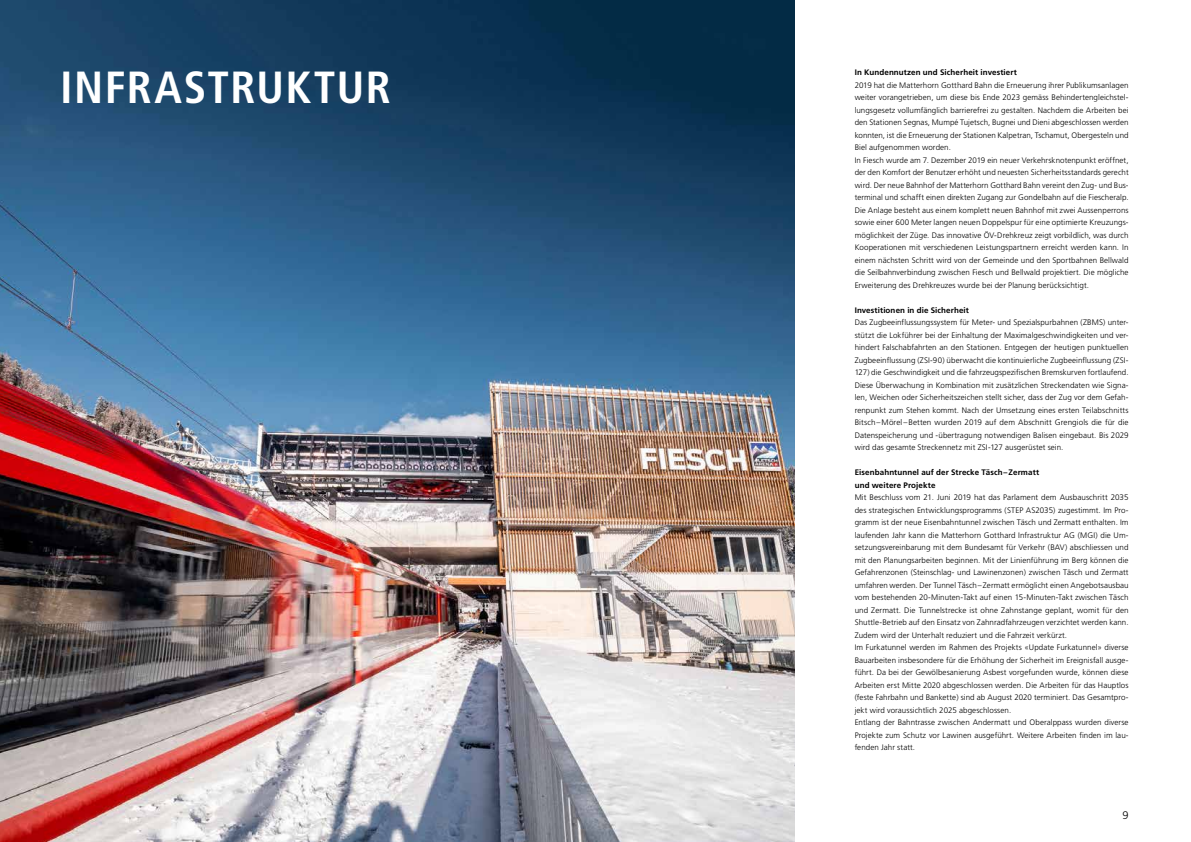
<style>
.page{position:relative;width:1191px;height:842px;background:#fff}
.page>*{position:absolute;margin:0;border:0;box-sizing:border-box;transform-origin:0 0}
.t1{font:700 condensed 45px "Frutiger";letter-spacing:.03em;color:#fff}
.t2{font:300 11px "Frutiger";color:#000}
.t3{font:300 8px/12.5px "Frutiger";letter-spacing:.005em;color:#000}
.t4{font:700 8px/12.5px "Frutiger";letter-spacing:.015em;color:#000}
</style>
<div class="page">
<img style="left:0;top:0;width:794px;height:842px">
<h1 class="t1" style="left:60px;top:60px;width:332px">INFRASTRUKTUR</h1>
<p class="t4" style="left:854px;top:66px;width:164px">In Kundennutzen und Sicherheit investiert</p>
<p class="t3" style="left:854px;top:79px;width:275px">2019 hat die Matterhorn Gotthard Bahn die Erneuerung ihrer Publikumsanlagen weiter vorangetrieben, um diese bis Ende 2023 gemäss Behindertengleichstel&shy;lungsgesetz vollumfänglich barrierefrei zu gestalten. Nachdem die Arbeiten bei den Stationen Segnas, Mumpé Tujetsch, Bugnei und Dieni abgeschlossen werden konnten, ist die Erneuerung der Stationen Kalpetran, Tschamut, Obergesteln und Biel aufgenommen worden.<br>In Fiesch wurde am 7. Dezember 2019 ein neuer Verkehrsknotenpunkt eröffnet, der den Komfort der Benutzer erhöht und neuesten Sicherheitsstandards gerecht wird. Der neue Bahnhof der Matterhorn Gotthard Bahn vereint den Zug- und Bus&shy;terminal und schafft einen direkten Zugang zur Gondelbahn auf die Fiescheralp.<br>Die Anlage besteht aus einem komplett neuen Bahnhof mit zwei Aussenperrons sowie einer 600 Meter langen neuen Doppelspur für eine optimierte Kreuzungs&shy;möglichkeit der Züge. Das innovative ÖV-Drehkreuz zeigt vorbildlich, was durch Kooperationen mit verschiedenen Leistungspartnern erreicht werden kann. In einem nächsten Schritt wird von der Gemeinde und den Sportbahnen Bellwald die Seilbahnverbindung zwischen Fiesch und Bellwald projektiert. Die mögliche Erweiterung des Drehkreuzes wurde bei der Planung berücksichtigt.</p>
<p class="t4" style="left:854px;top:304px;width:116px">Investitionen in die Sicherheit</p>
<p class="t3" style="left:854px;top:316px;width:275px;text-align:justify">Das Zugbeeinflussungssystem für Meter- und Spezialspurbahnen (ZBMS) unter&shy;stützt die Lokführer bei der Einhaltung der Maximalgeschwindigkeiten und ver&shy;hindert Falschabfahrten an den Stationen. Entgegen der heutigen punktuellen Zugbeeinflussung (ZSI-90) überwacht die kontinuierliche Zugbeeinflussung (ZSI-127) die Geschwindigkeit und die fahrzeugspezifischen Bremskurven fortlaufend.<br>Diese Überwachung in Kombination mit zusätzlichen Streckendaten wie Signa&shy;len, Weichen oder Sicherheitszeichen stellt sicher, dass der Zug vor dem Gefah&shy;renpunkt zum Stehen kommt. Nach der Umsetzung eines ersten Teilabschnitts Bitsch–Mörel –Betten wurden 2019 auf dem Abschnitt Grengiols die für die Datenspeicherung und -übertragung notwendigen Balisen eingebaut. Bis 2029 wird das gesamte Streckennetz mit ZSI-127 ausgerüstet sein.</p>
<p class="t4" style="left:854px;top:466px;width:186px">Eisenbahntunnel auf der Strecke Täsch–Zermatt und weitere Projekte</p>
<p class="t3" style="left:854px;top:491px;width:275px">Mit Beschluss vom 21. Juni 2019 hat das Parlament dem Ausbauschritt 2035 des strategischen Entwicklungsprogramms (STEP AS2035) zugestimmt. Im Pro&shy;gramm ist der neue Eisenbahntunnel zwischen Täsch und Zermatt enthalten. Im laufenden Jahr kann die Matterhorn Gotthard Infrastruktur AG (MGI) die Um&shy;setzungsvereinbarung mit dem Bundesamt für Verkehr (BAV) abschliessen und mit den Planungsarbeiten beginnen. Mit der Linienführung im Berg können die Gefahrenzonen (Steinschlag- und Lawinenzonen) zwischen Täsch und Zermatt umfahren werden. Der Tunnel Täsch–Zermatt ermöglicht einen Angebotsausbau vom bestehenden 20-Minuten-Takt auf einen 15-Minuten-Takt zwischen Täsch und Zermatt. Die Tunnelstrecke ist ohne Zahnstange geplant, womit für den Shuttle-Betrieb auf den Einsatz von Zahnradfahrzeugen verzichtet werden kann.<br>Zudem wird der Unterhalt reduziert und die Fahrzeit verkürzt.<br>Im Furkatunnel werden im Rahmen des Projekts «Update Furkatunnel» diverse Bauarbeiten insbesondere für die Erhöhung der Sicherheit im Ereignisfall ausge&shy;führt. Da bei der Gewölbesanierung Asbest vorgefunden wurde, können diese Arbeiten erst Mitte 2020 abgeschlossen werden. Die Arbeiten für das Hauptlos (feste Fahrbahn und Bankette) sind ab August 2020 terminiert. Das Gesamtpro&shy;jekt wird voraussichtlich 2025 abgeschlossen.<br>Entlang der Bahntrasse zwischen Andermatt und Oberalppass wurden diverse Projekte zum Schutz vor Lawinen ausgeführt. Weitere Arbeiten finden im lau&shy;fenden Jahr statt.</p>
<h2 class="t2" style="left:1122px;top:809px;width:8px">9</h2>
</div>
